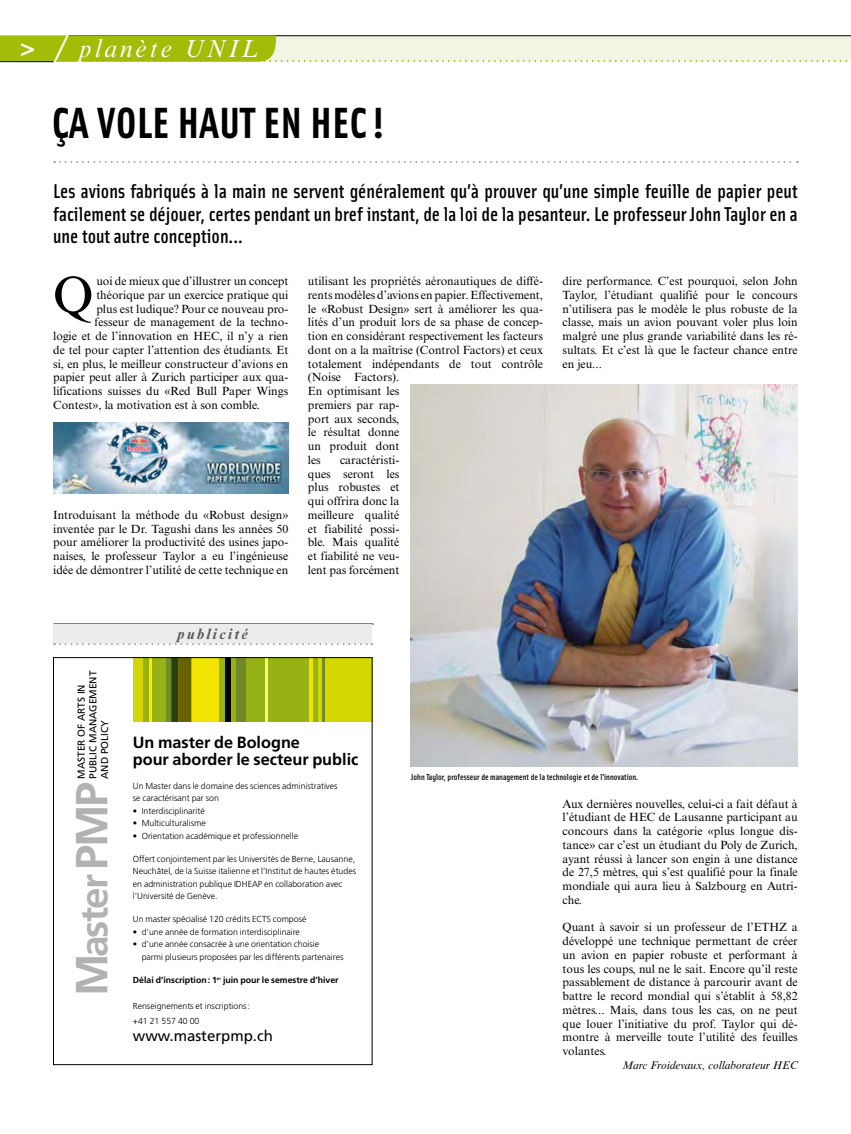
<style>
.page{position:relative;width:851px;height:1134px;background:#fff}
.page>*{position:absolute;margin:0;border:0;box-sizing:border-box;transform-origin:0 0}
.t1{font:51.88px "Times New Roman MT Std";color:#000}
.t2{font:700 43.75px "Solex";color:#000}
.t3{font:700 38.75px "Frutiger";letter-spacing:-.05em;color:#b1b2b4}
.t4{font:italic 25px "Times New Roman MT Std";letter-spacing:.12em;color:#fff}
.t5{font:500 20px/22.5px "Solex";color:#000;text-align:justify}
.t6{font:700 16.25px/17.5px "Frutiger";color:#000}
.t7{font:15px "Frutiger";color:#000}
.t8{font:italic 700 15px "Times New Roman MT Std";letter-spacing:.15em;color:#58585a}
.t9{font:11.88px/13.8px "Times New Roman MT Std";color:#000;text-align:justify}
.t10{font:italic 11.25px "Times New Roman MT Std";color:#000}
.t11{font:10.12px/11.6px "Frutiger";color:#000}
.t12{font:300 8.75px/12.5px "Frutiger";color:#000}
.t13{font:500 8.75px "Solex";color:#000}
.t14{font:700 8.75px "Frutiger";color:#000}
.s1{font-family:"Frutiger LT Std";font-weight:700;font-style:normal}
.s2{font-size:45px}
</style>
<div class="page">
<svg style="left:0;top:35px;width:851px;height:27px;background:#d1db95"></svg>
<svg style="left:53px;top:658px;width:320px;height:408px"></svg>
<img style="left:410px;top:384px;width:387px;height:383px">
<img style="left:53px;top:423px;width:235px;height:71px">
<hr style="left:53px;top:624px;width:320px;height:1px;background:#000">
<div style="left:53px;top:624px;width:319px;height:19px;background:#ececed"></div>
<svg style="left:54px;top:643px;width:318px;height:2px"></svg>
<svg style="left:54px;top:161px;width:743px;height:2px"></svg>
<h3 class="t4" style="left:20px;top:35px;width:239px"><span class="s1">&gt;</span> planète UNIL</h3>
<h2 class="t2" style="left:52px;top:94px;width:334px">ÇA VOLE HAUT EN HEC !</h2>
<p class="t5" style="left:53px;top:179px;width:746px">Les avions fabriqués à la main ne servent généralement qu’à prouver qu’une simple feuille de papier peut facilement se déjouer, certes pendant un bref instant, de la loi de la pesanteur. Le professeur John Taylor en a une tout autre conception...</p>
<h1 class="t1" style="left:53px;top:265px;width:42px">Q</h1>
<p class="t9" style="left:96px;top:274px;width:193px">uoi de mieux que d’illustrer un concept</p>
<p class="t9" style="left:96px;top:288px;width:193px">théorique par un exercice pratique qui</p>
<p class="t9" style="left:96px;top:302px;width:193px">plus est ludique? Pour ce nouveau pro-</p>
<p class="t9" style="left:94px;top:315px;width:195px">fesseur de management de la techno-</p>
<p class="t9" style="left:53px;top:329px;width:237px">logie et de l’innovation en HEC, il n’y a rien</p>
<p class="t9" style="left:53px;top:343px;width:237px">de tel pour capter l’attention des étudiants. Et</p>
<p class="t9" style="left:53px;top:357px;width:237px">si, en plus, le meilleur constructeur d’avions en</p>
<p class="t9" style="left:53px;top:370px;width:237px">papier peut aller à Zurich participer aux qua-</p>
<p class="t9" style="left:53px;top:384px;width:237px">lifications suisses du «Red Bull Paper Wings</p>
<p class="t9" style="left:53px;top:398px;width:208px">Contest», la motivation est à son comble.</p>
<p class="t9" style="left:53px;top:508px;width:237px">Introduisant la méthode du «Robust design» inventée par le Dr. Tagushi dans les années 50 pour améliorer la productivité des usines japo&shy;naises, le professeur Taylor a eu l’ingénieuse idée de démontrer l’utilité de cette technique en</p>
<p class="t9" style="left:308px;top:274px;width:237px;text-align:left">utilisant les propriétés aéronautiques de diffé&shy;rents modèles d’avions en papier. Effectivement, le «Robust Design» sert à améliorer les qua&shy;lités d’un produit lors de sa phase de concep&shy;tion en considérant respectivement les facteurs dont on a la maîtrise (Control Factors) et ceux totalement indépendants de tout contrôle (Noise Factors).<br>En optimisant les<br>premiers par rap-<br>port aux seconds,<br>le résultat donne<br>un produit dont<br>les</p>
<p class="t9" style="left:308px;top:453px;width:93px;text-indent:32px">caractéristi&shy;ques seront les plus robustes et qui offrira donc la meilleure qualité et fiabilité possi&shy;ble. Mais qualité et fiabilité ne veu&shy;lent pas forcément</p>
<p class="t9" style="left:562px;top:274px;width:237px">dire performance. C’est pourquoi, selon John Taylor, l’étudiant qualifié pour le concours n’utilisera pas le modèle le plus robuste de la classe, mais un avion pouvant voler plus loin malgré une plus grande variabilité dans les ré&shy;sultats. Et c’est là que le facteur chance entre en jeu...</p>
<p class="t8" style="left:177px;top:625px;width:72px">publicité</p>
<p class="t11" style="left:76px;top:779px;width:110px;rotate:-90deg">MASTER OF ARTS IN<br>PUBLIC MANAGEMENT<br>AND POLICY</p>
<h3 class="t3" style="left:71px;top:996px;width:215px;rotate:-90deg"><span class="s2">M</span>aster <span class="s2">PMP</span></h3>
<h3 class="t6" style="left:133px;top:733px;width:227px">Un master de Bologne<br>pour aborder le secteur public</h3>
<p class="t12" style="left:133px;top:779px;width:206px">Un Master dans le domaine des sciences administratives se caractérisant par son</p>
<p class="t12" style="left:133px;top:804px;width:73px">• Interdisciplinarité</p>
<p class="t12" style="left:133px;top:817px;width:75px">• Multiculturalisme</p>
<p class="t12" style="left:133px;top:829px;width:167px">• Orientation académique et professionnelle</p>
<p class="t12" style="left:133px;top:852px;width:225px">Offert conjointement par les Universités de Berne, Lausanne, Neuchâtel, de la Suisse italienne et l’Institut de hautes études en administration publique IDHEAP en collaboration avec l’Université de Genève.</p>
<p class="t12" style="left:133px;top:913px;width:175px">Un master spécialisé 120 crédits ECTS composé</p>
<p class="t12" style="left:133px;top:926px;width:169px">• d’une année de formation interdisciplinaire</p>
<p class="t12" style="left:142px;top:938px;width:203px;text-indent:-9px">• d’une année consacrée à une orientation choisie<br>parmi plusieurs proposées par les différents partenaires</p>
<p class="t14" style="left:133px;top:975px;width:207px">Délai d’inscription: 1<sup>er</sup> juin pour le semestre d’hiver</p>
<p class="t12" style="left:133px;top:998px;width:119px;line-height:15px">Renseignements et inscriptions: +41 21 557 40 00</p>
<p class="t7" style="left:133px;top:1027px;width:142px">www.masterpmp.ch</p>
<p class="t13" style="left:411px;top:771px;width:228px">John Taylor, professeur de management de la technologie et de l’innovation.</p>
<p class="t9" style="left:562px;top:797px;width:237px">Aux dernières nouvelles, celui-ci a fait défaut à l’étudiant de HEC de Lausanne participant au concours dans la catégorie «plus longue dis&shy;tance» car c’est un étudiant du Poly de Zurich, ayant réussi à lancer son engin à une distance de 27,5 mètres, qui s’est qualifié pour la finale mondiale qui aura lieu à Salzbourg en Autri&shy;che.</p>
<p class="t9" style="left:562px;top:920px;width:237px">Quant à savoir si un professeur de l’ETHZ a développé une technique permettant de créer un avion en papier robuste et performant à tous les coups, nul ne le sait. Encore qu’il reste passablement de distance à parcourir avant de battre le record mondial qui s’établit à 58,82 mètres... Mais, dans tous les cas, on ne peut que louer l’initiative du prof. Taylor qui dé&shy;montre à merveille toute l’utilité des feuilles volantes.</p>
<p class="t10" style="left:622px;top:1059px;width:177px">Marc Froidevaux, collaborateur HEC</p>
</div>
